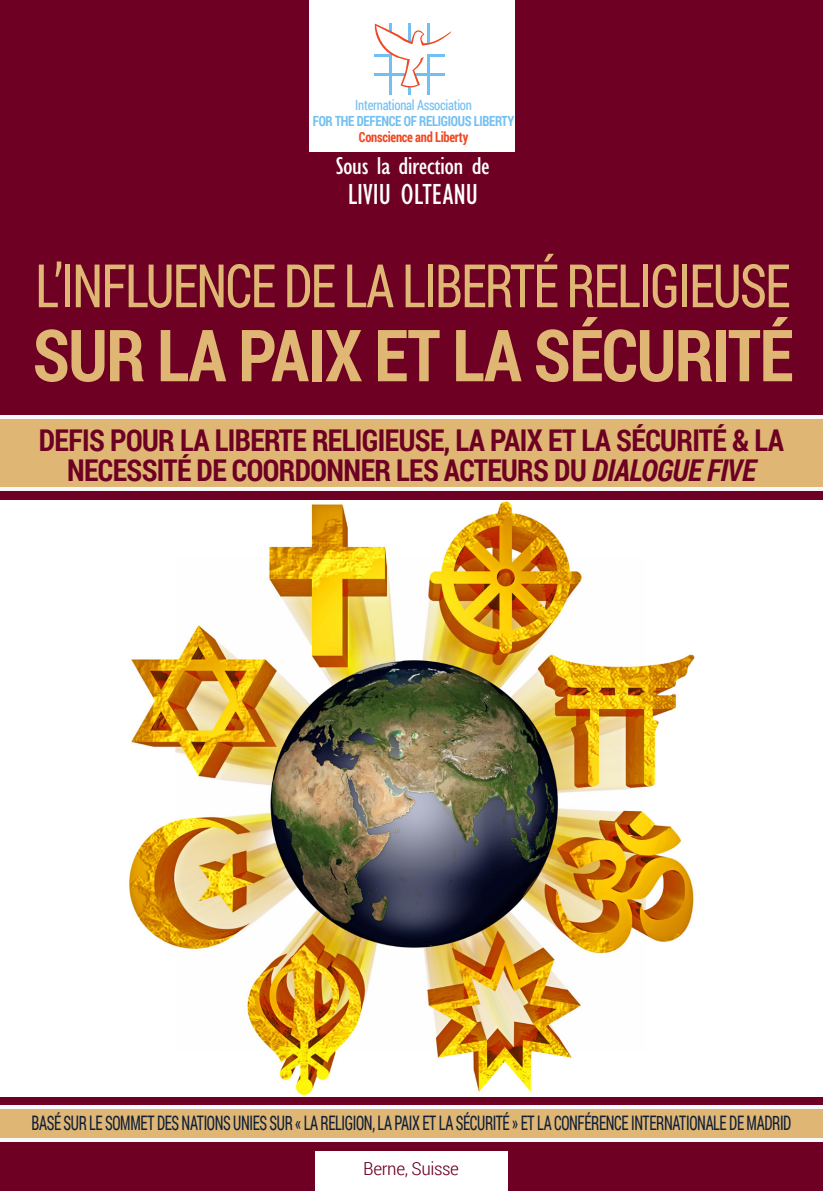
<style>
.page{position:relative;width:823px;height:1191px;background:#fff}
.page>*{position:absolute;margin:0;border:0;box-sizing:border-box;transform-origin:0 0}
.t1{font:700 72px "Roboto Condensed";letter-spacing:-.02em;color:#dfb674;scale:.95 1}
.t2{font:60px "Roboto Condensed";letter-spacing:-.03em;color:#dfb674;scale:.84 1}
.t3{font:700 30px/30px "Roboto Condensed";letter-spacing:-.02em;color:#6d0023;text-align:center}
.t4{font:condensed 30px "Gill Sans MT Pro";color:#fff}
.t5{font:condensed 25.2px "Gill Sans MT Pro";letter-spacing:-.02em;color:#fff;scale:1.11 1}
.t6{font:20px "Roboto Condensed";letter-spacing:-.025em;color:#0e1f39;scale:.72 1}
.t7{font:300 18px "Roboto Condensed";letter-spacing:-.02em;color:#6d0023;scale:1.11 1}
.t8{font:700 14px "Roboto Condensed";letter-spacing:-.02em;color:#72bff1;scale:.9 1}
.t9{font:14px "Roboto Condensed";letter-spacing:-.02em;color:#72bff1;scale:.9 1}
.t10{font:700 14px "Roboto Condensed";letter-spacing:-.02em;color:#f04822;scale:.9 1}
.s1{font-style:italic}
</style>
<div class="page">
<div style="left:0;top:1097px;width:822px;height:94px;background:#6d0023"></div>
<div style="left:0;top:0;width:822px;height:499px;background:#6d0023"></div>
<img style="left:129px;top:501px;width:566px;height:595px">
<div style="left:0;top:416px;width:822px;height:72px;background:#dfb674"></div>
<hr style="left:0;top:488px;width:822px;height:3px;background:#f7f8f9">
<hr style="left:0;top:415px;width:822px;height:4px;background:#f7f8f9">
<div style="left:0;top:1108px;width:822px;height:30px;background:#dfb674"></div>
<div style="left:314px;top:1151px;width:193px;height:40px;background:#fff"></div>
<div style="left:309px;top:0;width:205px;height:151px;background:#fff"></div>
<svg style="left:374px;top:24px;width:77px;height:70px"></svg>
<hr style="left:0;top:1105px;width:822px;height:3px;background:#f7f8f9">
<hr style="left:0;top:1138px;width:822px;height:3px;background:#f7f8f9">
<p class="t9" style="left:355px;top:96px;width:131px">International Association</p>
<p class="t8" style="left:312px;top:112px;width:226px">FOR THE DEFENCE OF RELIGIOUS LIBERTY</p>
<p class="t10" style="left:359px;top:128px;width:123px">Conscience and Liberty</p>
<p class="t5" style="left:336px;top:151px;width:140px">Sous la direction de</p>
<h3 class="t4" style="left:347px;top:176px;width:132px">LIVIU OLTEANU</h3>
<h2 class="t2" style="left:35px;top:244px;width:899px">L’INFLUENCE DE LA LIBERTÉ RELIGIEUSE</h2>
<h1 class="t1" style="left:33px;top:306px;width:801px">SUR LA PAIX ET LA SÉCURITÉ</h1>
<h3 class="t3" style="left:39px;top:424px;width:746px">DEFIS POUR LA LIBERTE RELIGIEUSE, LA PAIX ET LA SÉCURITÉ &amp; LA<br>NECESSITÉ DE COORDONNER LES ACTEURS DU <span class="s1">DIALOGUE FIVE</span></h3>
<p class="t6" style="left:32px;top:1108px;width:1056px">BASÉ SUR LE SOMMET DES NATIONS UNIES SUR « LA RELIGION, LA PAIX ET LA SÉCURITÉ » ET LA CONFÉRENCE INTERNATIONALE DE MADRID</p>
<p class="t7" style="left:363px;top:1156px;width:88px">Berne, Suisse</p>
</div>
